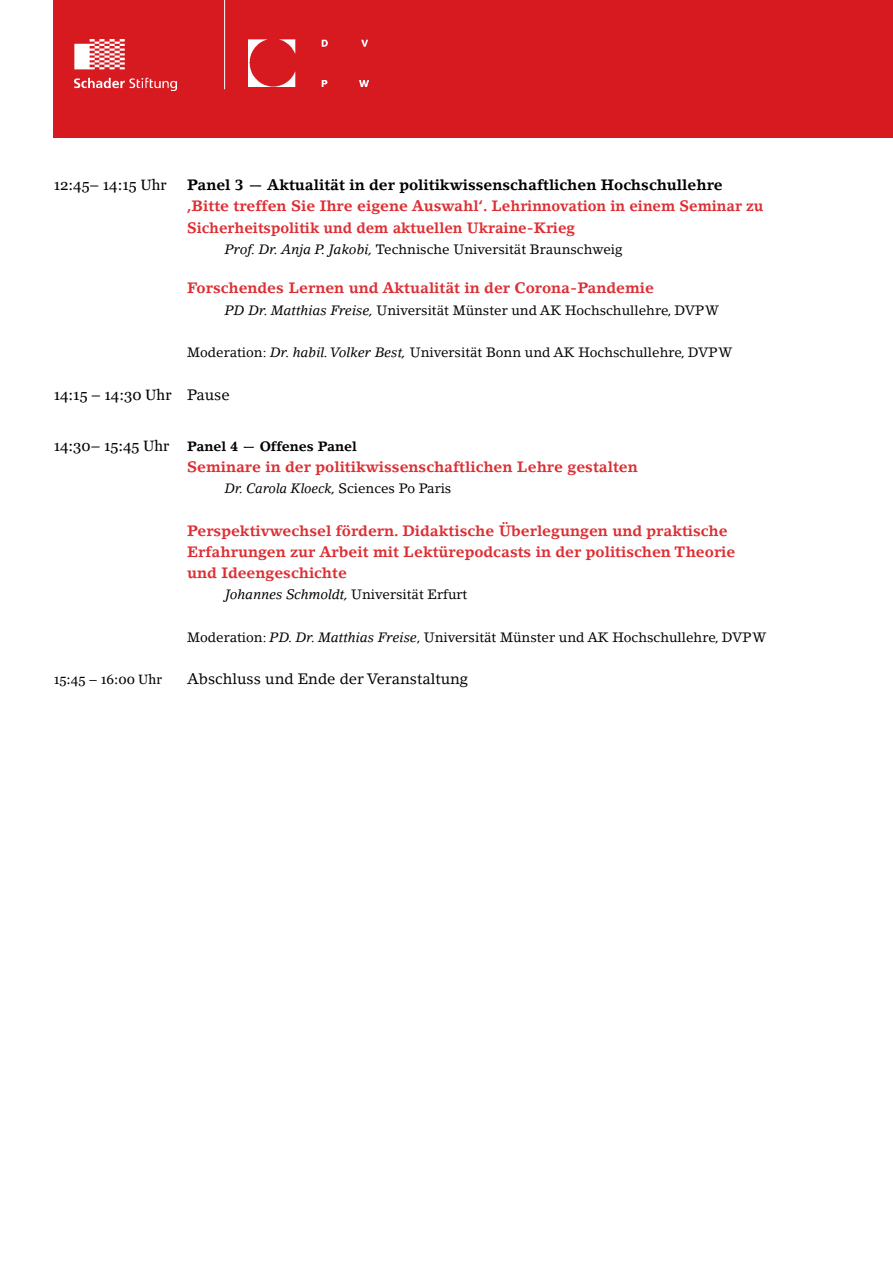
<style>
.page{position:relative;width:893px;height:1263px;background:#fff}
.page>*{position:absolute;margin:0;border:0;box-sizing:border-box;transform-origin:0 0}
.Absatzformat_5{font:700 15px "Lino Letter Std";color:#dc2f34}
.Aufzählungszeichen{font:700 15px "Lino Letter Std";color:#dc2f34}
.Aufzählungszeichen-2{font:700 15px "Lino Letter Std";color:#000}
.Absatzformat_5-2{font:700 15px "Lino Letter Std";color:#dc2f34;scale:.96 1}
.Aufzählungszeichen-3{font:15px "Georgia";color:#000}
.Aufzählungszeichen-4{font:15px "Lino Letter Std";color:#000}
.Aufzählungszeichen-5{font:13.5px "Lino Letter Std";color:#000}
.Absatzformat_5-3{font:13.5px "Lino Letter Std";color:#000}
.Aufzählungszeichen-6{font:italic 13.5px "Lino Letter Std";color:#000}
.Aufzählungszeichen-7{font:700 13.5px "Lino Letter Std";color:#000}
.Absatzformat_5-4{font:italic 13.5px "Lino Letter Std";color:#000;scale:.96 1}
.Aufzählungszeichen-8{font:13.5px "Georgia";color:#000}
.s1{font-style:italic}
.s2{font-family:"Lino Letter Std"}
.s3{font-family:"Georgia";font-weight:400;font-size:15px}
.s4{font-style:normal}
</style>
<div class="page">
<div style="left:54px;top:0;width:839px;height:138px;background:#d71920"></div>
<img style="left:74px;top:39px;width:102px;height:51px">
<hr style="left:224px;top:0;width:1px;height:89px;background:#fff">
<img style="left:249px;top:39px;width:120px;height:47px">
<p class="Aufzählungszeichen-3" style="left:54px;top:176px;width:114px">12:45– 14:15 Uhr</p>
<p class="Aufzählungszeichen-2" style="left:187px;top:176px;width:537px">Panel 3 — Aktualität in der politikwissenschaftlichen Hochschullehre</p>
<p class="Absatzformat_5" style="left:187px;top:197px;width:578px">‚Bitte treffen Sie Ihre eigene Auswahl‘. Lehrinnovation in einem Seminar zu</p>
<p class="Absatzformat_5-2" style="left:187px;top:218px;width:406px">Sicherheitspolitik und dem aktuellen Ukraine-Krieg</p>
<p class="Absatzformat_5-3" style="left:225px;top:241px;width:399px"><span class="s1">Prof. Dr. Anja P. Jakobi,</span> Technische Universität Braunschweig</p>
<p class="Absatzformat_5" style="left:187px;top:279px;width:468px">Forschendes Lernen und Aktualität in der Corona-Pandemie</p>
<p class="Aufzählungszeichen-5" style="left:225px;top:302px;width:496px"><span class="s1">PD Dr. Matthias Freise,</span> Universität Münster und AK Hochschullehre, DVPW</p>
<p class="Aufzählungszeichen-5" style="left:187px;top:344px;width:547px">Moderation: <span class="s1">Dr. habil. Volker Best,</span> Universität Bonn und AK Hochschullehre, DVPW</p>
<p class="Aufzählungszeichen-3" style="left:54px;top:385px;width:178px">14:15 – 14:30 Uhr <span class="s2">Pause</span></p>
<p class="Aufzählungszeichen-7" style="left:54px;top:438px;width:305px"><span class="s3">14:30– 15:45 Uhr</span> Panel 4 — Offenes Panel</p>
<p class="Absatzformat_5" style="left:187px;top:457px;width:452px">Seminare in der politikwissenschaftlichen Lehre gestalten</p>
<p class="Absatzformat_5-4" style="left:225px;top:480px;width:238px">Dr. Carola Kloeck, <span class="s4">Sciences Po Paris</span></p>
<p class="Aufzählungszeichen" style="left:187px;top:521px;width:542px">Perspektivwechsel fördern. Didaktische Überlegungen und praktische</p>
<p class="Aufzählungszeichen" style="left:187px;top:543px;width:550px">Erfahrungen zur Arbeit mit Lektürepodcasts in der politischen Theorie</p>
<p class="Aufzählungszeichen" style="left:187px;top:564px;width:161px">und Ideengeschichte</p>
<p class="Aufzählungszeichen-6" style="left:225px;top:586px;width:244px">Johannes Schmoldt, <span class="s4">Universität Erfurt</span></p>
<p class="Aufzählungszeichen-5" style="left:187px;top:629px;width:581px">Moderation: <span class="s1">PD. Dr. Matthias Freise</span>, Universität Münster und AK Hochschullehre, DVPW</p>
<p class="Aufzählungszeichen-8" style="left:54px;top:671px;width:110px">15:45 – 16:00 Uhr</p>
<p class="Aufzählungszeichen-4" style="left:187px;top:670px;width:283px">Abschluss und Ende der Veranstaltung</p>
</div>
